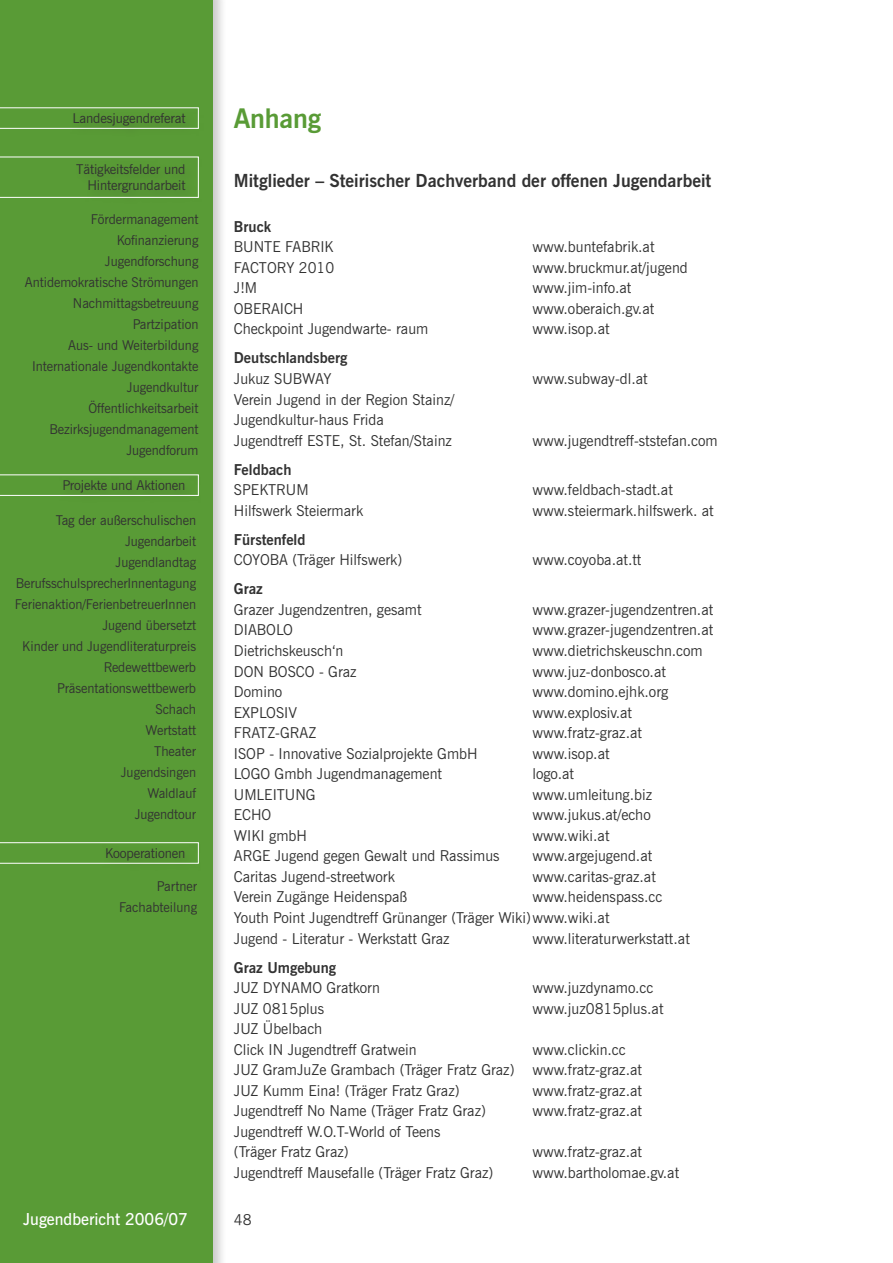
<style>
.page{position:relative;width:893px;height:1263px;background:#fff}
.page>*{position:absolute;margin:0;border:0;box-sizing:border-box;transform-origin:0 0}
.t1{font:700 27px "News Gothic BT";letter-spacing:-.01em;color:#599b36}
.t2{font:700 18px "News Gothic BT";color:#323232}
.t3{font:600 16.5px "News Gothic BT";color:#fff}
.t4{font:15px/20.5px "News Gothic BT";color:#323232}
.t5{font:700 15px "News Gothic BT";color:#323232}
.t6{font:13.5px/21px "News Gothic BT";letter-spacing:-.005em;color:#323232;text-align:right}
</style>
<div class="page">
<div style="left:0;top:0;width:237px;height:1263px;background:#323232;opacity:.25"></div>
<div style="left:0;top:0;width:213px;height:1263px;background:#599b36"></div>
<div style="left:0;top:104px;width:220px;height:43px;background:#323232;opacity:.25"></div>
<svg style="left:0;top:108px;width:198px;height:20px"></svg>
<div style="left:0;top:153px;width:224px;height:63px;background:#323232;opacity:.25"></div>
<svg style="left:0;top:157px;width:198px;height:40px"></svg>
<div style="left:0;top:471px;width:219px;height:43px;background:#323232;opacity:.25"></div>
<svg style="left:0;top:475px;width:198px;height:20px"></svg>
<div style="left:0;top:839px;width:219px;height:43px;background:#323232;opacity:.25"></div>
<svg style="left:0;top:843px;width:198px;height:20px"></svg>
<p class="t6" style="left:73px;top:108px;width:114px">Landesjugendreferat</p>
<p class="t6" style="left:76px;top:161px;width:111px;line-height:16.2px">Tätigkeitsfelder und<br>Hintergrundarbeit</p>
<p class="t6" style="left:25px;top:208px;width:175px">Fördermanagement<br>Kofinanzierung<br>Jugendforschung<br>Antidemokratische Strömungen<br>Nachmittagsbetreuung<br>Partzipation<br>Aus- und Weiterbildung<br>Internationale Jugendkontakte<br>Jugendkultur<br>Öffentlichkeitsarbeit<br>Bezirksjugendmanagement<br>Jugendforum</p>
<p class="t6" style="left:62px;top:475px;width:125px">Projekte und Aktionen</p>
<p class="t6" style="left:15px;top:509px;width:183px">Tag der außerschulischen<br>Jugendarbeit<br>Jugendlandtag<br>BerufsschulsprecherInnentagung<br>Ferienaktion/FerienbetreuerInnen<br>Jugend übersetzt<br>Kinder und Jugendliteraturpreis<br>Redewettbewerb<br>Präsentationswettbewerb<br>Schach<br>Wertstatt<br>Theater<br>Jugendsingen<br>Waldlauf<br>Jugendtour</p>
<p class="t6" style="left:105px;top:843px;width:82px">Kooperationen</p>
<p class="t6" style="left:119px;top:875px;width:79px">Partner<br>Fachabteilung</p>
<h1 class="t1" style="left:234px;top:102px;width:89px">Anhang</h1>
<p class="t2" style="left:234px;top:170px;width:479px">Mitglieder – Steirischer Dachverband der offenen Jugendarbeit</p>
<p class="t5" style="left:234px;top:217px;width:39px">Bruck</p>
<p class="t4" style="left:234px;top:237px;width:101px">BUNTE FABRIK</p>
<p class="t4" style="left:532px;top:237px;width:124px">www.buntefabrik.at</p>
<p class="t4" style="left:234px;top:257px;width:102px">FACTORY 2010</p>
<p class="t4" style="left:532px;top:257px;width:157px">www.bruckmur.at/jugend</p>
<p class="t4" style="left:234px;top:278px;width:25px">J!M</p>
<p class="t4" style="left:532px;top:278px;width:100px">www.jim-info.at</p>
<p class="t4" style="left:234px;top:298px;width:71px">OBERAICH</p>
<p class="t4" style="left:532px;top:298px;width:123px">www.oberaich.gv.at</p>
<p class="t4" style="left:234px;top:319px;width:196px">Checkpoint Jugendwarte- raum</p>
<p class="t4" style="left:532px;top:319px;width:79px">www.isop.at</p>
<p class="t5" style="left:234px;top:349px;width:115px">Deutschlandsberg</p>
<p class="t4" style="left:234px;top:368px;width:99px">Jukuz SUBWAY</p>
<p class="t4" style="left:532px;top:368px;width:117px">www.subway-dl.at</p>
<p class="t4" style="left:234px;top:389px;width:222px">Verein Jugend in der Region Stainz/<br>Jugendkultur-haus Frida<br>Jugendtreff ESTE, St. Stefan/Stainz</p>
<p class="t4" style="left:532px;top:430px;width:187px">www.jugendtreff-ststefan.com</p>
<p class="t5" style="left:234px;top:460px;width:59px">Feldbach</p>
<p class="t4" style="left:234px;top:479px;width:76px">SPEKTRUM</p>
<p class="t4" style="left:532px;top:479px;width:142px">www.feldbach-stadt.at</p>
<p class="t4" style="left:234px;top:500px;width:131px">Hilfswerk Steiermark</p>
<p class="t4" style="left:532px;top:500px;width:183px">www.steiermark.hilfswerk. at</p>
<p class="t5" style="left:234px;top:530px;width:73px">Fürstenfeld</p>
<p class="t4" style="left:234px;top:550px;width:170px">COYOBA (Träger Hilfswerk)</p>
<p class="t4" style="left:532px;top:550px;width:111px">www.coyoba.at.tt</p>
<p class="t5" style="left:234px;top:580px;width:31px">Graz</p>
<p class="t4" style="left:234px;top:599px;width:189px">Grazer Jugendzentren, gesamt</p>
<p class="t4" style="left:532px;top:599px;width:182px">www.grazer-jugendzentren.at</p>
<p class="t4" style="left:234px;top:620px;width:61px">DIABOLO</p>
<p class="t4" style="left:532px;top:620px;width:182px">www.grazer-jugendzentren.at</p>
<p class="t4" style="left:234px;top:640px;width:111px">Dietrichskeusch‘n</p>
<p class="t4" style="left:532px;top:640px;width:172px">www.dietrichskeuschn.com</p>
<p class="t4" style="left:234px;top:661px;width:124px">DON BOSCO - Graz</p>
<p class="t4" style="left:532px;top:661px;width:135px">www.juz-donbosco.at</p>
<p class="t4" style="left:234px;top:681px;width:50px">Domino</p>
<p class="t4" style="left:532px;top:681px;width:137px">www.domino.ejhk.org</p>
<p class="t4" style="left:234px;top:702px;width:65px">EXPLOSIV</p>
<p class="t4" style="left:532px;top:702px;width:101px">www.explosiv.at</p>
<p class="t4" style="left:234px;top:722px;width:84px">FRATZ-GRAZ</p>
<p class="t4" style="left:532px;top:722px;width:111px">www.fratz-graz.at</p>
<p class="t4" style="left:234px;top:743px;width:245px">ISOP - Innovative Sozialprojekte GmbH</p>
<p class="t4" style="left:532px;top:743px;width:79px">www.isop.at</p>
<p class="t4" style="left:234px;top:763px;width:210px">LOGO Gmbh Jugendmanagement</p>
<p class="t4" style="left:532px;top:763px;width:43px">logo.at</p>
<p class="t4" style="left:234px;top:784px;width:83px">UMLEITUNG</p>
<p class="t4" style="left:532px;top:784px;width:121px">www.umleitung.biz</p>
<p class="t4" style="left:234px;top:804px;width:39px">ECHO</p>
<p class="t4" style="left:532px;top:804px;width:120px">www.jukus.at/echo</p>
<p class="t4" style="left:234px;top:825px;width:75px">WIKI gmbH</p>
<p class="t4" style="left:532px;top:825px;width:79px">www.wiki.at</p>
<p class="t4" style="left:234px;top:846px;width:267px">ARGE Jugend gegen Gewalt und Rassimus</p>
<p class="t4" style="left:532px;top:846px;width:121px">www.argejugend.at</p>
<p class="t4" style="left:234px;top:866px;width:163px">Caritas Jugend-streetwork</p>
<p class="t4" style="left:532px;top:866px;width:125px">www.caritas-graz.at</p>
<p class="t4" style="left:234px;top:887px;width:175px">Verein Zugänge Heidenspaß</p>
<p class="t4" style="left:234px;top:887px;width:430px;text-indent:298px">www.heidenspass.cc<br>Youth Point Jugendtreff Grünanger (Träger Wiki)www.wiki.at<br>Jugend - Literatur - Werkstatt Graz</p>
<p class="t4" style="left:532px;top:928px;width:159px">www.literaturwerkstatt.at</p>
<p class="t5" style="left:234px;top:958px;width:104px">Graz Umgebung</p>
<p class="t4" style="left:234px;top:977px;width:148px">JUZ DYNAMO Gratkorn</p>
<p class="t4" style="left:532px;top:977px;width:122px">www.juzdynamo.cc</p>
<p class="t4" style="left:234px;top:998px;width:92px">JUZ 0815plus</p>
<p class="t4" style="left:532px;top:998px;width:133px">www.juz0815plus.at</p>
<p class="t4" style="left:234px;top:1018px;width:184px">JUZ Übelbach<br>Click IN Jugendtreff Gratwein</p>
<p class="t4" style="left:234px;top:1039px;width:410px;text-indent:298px">www.clickin.cc<br>JUZ GramJuZe Grambach (Träger Fratz Graz) www.fratz-graz.at<br>JUZ Kumm Eina! (Träger Fratz Graz)</p>
<p class="t4" style="left:532px;top:1080px;width:111px">www.fratz-graz.at</p>
<p class="t4" style="left:234px;top:1100px;width:254px">Jugendtreff No Name (Träger Fratz Graz)</p>
<p class="t4" style="left:532px;top:1100px;width:111px">www.fratz-graz.at</p>
<p class="t4" style="left:234px;top:1121px;width:208px">Jugendtreff W.O.T-World of Teens (Träger Fratz Graz)</p>
<p class="t4" style="left:532px;top:1142px;width:111px">www.fratz-graz.at</p>
<p class="t4" style="left:234px;top:1162px;width:261px">Jugendtreff Mausefalle (Träger Fratz Graz)</p>
<p class="t4" style="left:532px;top:1162px;width:148px">www.bartholomae.gv.at</p>
<p class="t3" style="left:23px;top:1209px;width:166px">Jugendbericht 2006/07</p>
<p class="t4" style="left:234px;top:1209px;width:19px">48</p>
</div>
